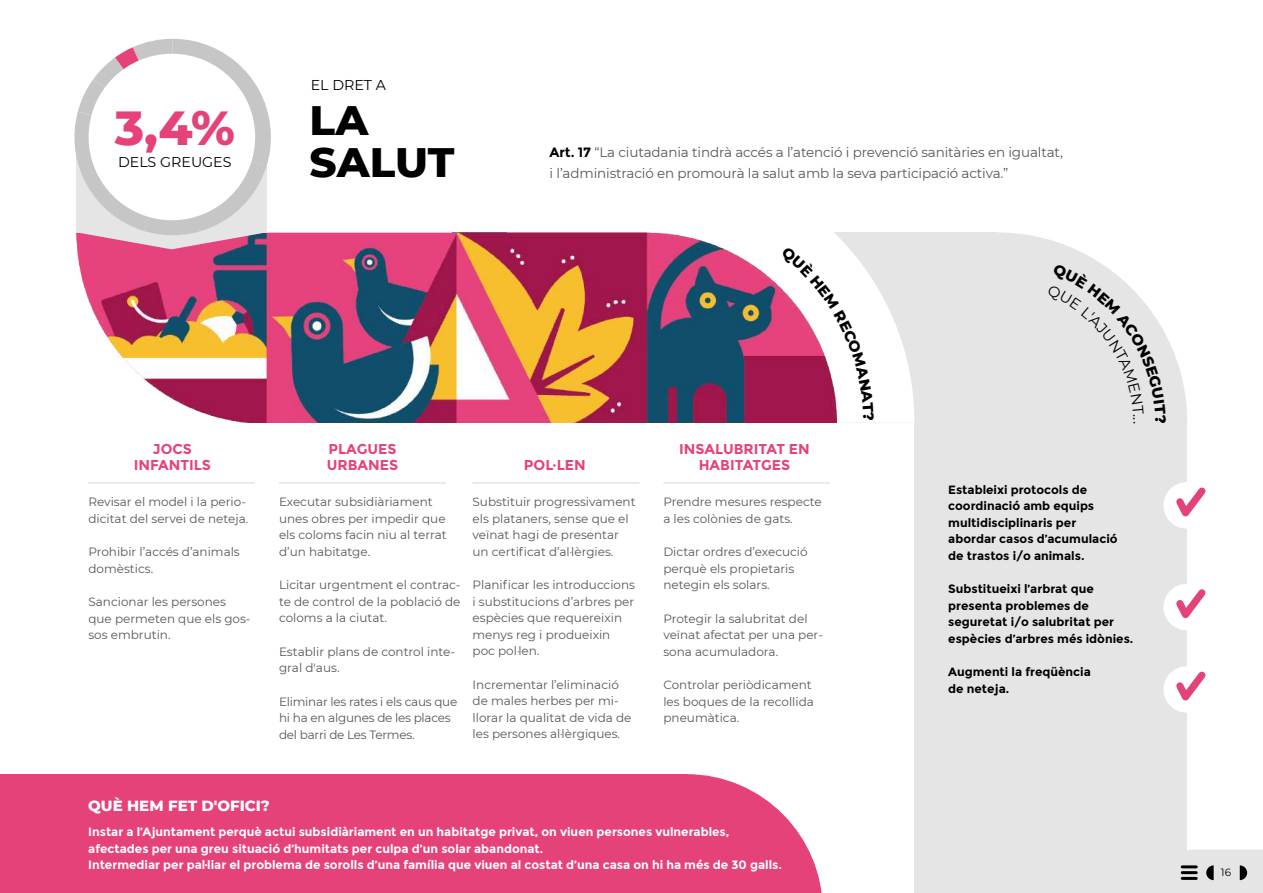
<style>
.page{position:relative;width:1263px;height:893px;background:#fff}
.page>*{position:absolute;margin:0;border:0;box-sizing:border-box;transform-origin:0 0}
.t1{font:800 48.75px "Montserrat";color:#e6427a}
.t2{font:800 42px/42px "Montserrat";color:#000}
.t3{font:800 15px "Montserrat";color:#fff}
.t4{font:700 14.25px/16.5px "Montserrat";color:#e6427a;text-align:center}
.t5{font:14.25px "Montserrat";color:#000}
.t6{font:13.5px/21px "Montserrat";letter-spacing:-.01em;color:#575756}
.t7{font:12px/16.5px "Montserrat";color:#575756}
.t8{font:700 12px/16.5px "Montserrat";color:#fff}
.t9{font:700 12px/16.5px "Montserrat";color:#000}
.t10{font:12px/16.5px "Montserrat";letter-spacing:-.02em;color:#575756}
.t11{font:10.5px "Montserrat";color:#000}
.s1{font-weight:700;color:#000}
</style>
<div class="page">
<div style="left:914px;top:418px;width:273px;height:475px;background:#e5e5e5"></div>
<svg style="left:687px;top:774px;width:135px;height:119px"></svg>
<div style="left:0;top:774px;width:687px;height:119px;background:#e6427a"></div>
<div style="left:798px;top:232px;width:199px;height:190px;background:#e5e5e5"></div>
<svg style="left:837px;top:236px;width:77px;height:187px"></svg>
<img style="left:77px;top:232px;width:760px;height:191px">
<hr style="left:88px;top:482px;width:166px;height:2px;background:#e5e5e5">
<hr style="left:279px;top:482px;width:167px;height:2px;background:#e5e5e5">
<hr style="left:473px;top:482px;width:166px;height:2px;background:#e5e5e5">
<hr style="left:663px;top:482px;width:167px;height:2px;background:#e5e5e5">
<svg style="left:74px;top:39px;width:197px;height:210px"></svg>
<div style="left:89px;top:54px;width:166px;height:166px;background:#fff;border-radius:50%"></div>
<div style="left:1163px;top:482px;width:47px;height:46px;background:#fff;border-radius:50%"></div>
<svg style="left:1170px;top:482px;width:36px;height:44px"></svg>
<div style="left:1163px;top:584px;width:47px;height:46px;background:#fff;border-radius:50%"></div>
<svg style="left:1170px;top:585px;width:36px;height:43px"></svg>
<div style="left:1163px;top:666px;width:47px;height:47px;background:#fff;border-radius:50%"></div>
<svg style="left:1170px;top:666px;width:36px;height:44px"></svg>
<svg style="left:1180px;top:849px;width:83px;height:44px;background:#d8d8d8"></svg>
<hr style="left:1182px;top:865px;width:14px;height:3px;background:#000">
<hr style="left:1182px;top:871px;width:14px;height:3px;background:#000">
<hr style="left:1182px;top:877px;width:14px;height:3px;background:#000">
<svg style="left:779px;top:246px;width:95px;height:175px;background:#e7b8ca"></svg>
<svg style="left:997px;top:232px;width:190px;height:186px"></svg>
<h1 class="t1" style="left:115px;top:92px;width:122px">3,4%</h1>
<p class="t5" style="left:118px;top:152px;width:115px">DELS GREUGES</p>
<p class="t5" style="left:311px;top:75px;width:77px">EL DRET A</p>
<h2 class="t2" style="left:310px;top:97px;width:146px">LA<br>SALUT</h2>
<p class="t6" style="left:550px;top:141px;width:515px"><span class="s1">Art. 17</span> “La ciutadania tindrà accés a l’atenció i prevenció sanitàries en igualtat, i l’administració en promourà la salut amb la seva participació activa.”</p>
<p class="t4" style="left:134px;top:440px;width:79px">JOCS<br>INFANTILS</p>
<p class="t7" style="left:88px;top:493px;width:161px">Revisar el model i la perio&shy;dicitat del servei de neteja.</p>
<p class="t7" style="left:88px;top:543px;width:153px">Prohibir l’accés d’animals domèstics.</p>
<p class="t7" style="left:88px;top:593px;width:164px">Sancionar les persones que permeten que els gos&shy;sos embrutin.</p>
<p class="t4" style="left:327px;top:440px;width:73px;text-align:left">PLAGUES<br>URBANES</p>
<p class="t7" style="left:279px;top:493px;width:169px">Executar subsidiàriament unes obres per impedir que els coloms facin niu al terrat d’un habitatge.</p>
<p class="t7" style="left:279px;top:576px;width:183px;text-align:justify">Licitar urgentment el contrac&shy;te de control de la població de coloms a la ciutat.</p>
<p class="t7" style="left:279px;top:643px;width:178px">Establir plans de control inte&shy;gral d'aus.</p>
<p class="t10" style="left:279px;top:693px;width:180px">Eliminar les rates i els caus que hi ha en algunes de les places del barri de Les Termes.</p>
<p class="t4" style="left:524px;top:457px;width:63px">POL·LEN</p>
<p class="t7" style="left:473px;top:493px;width:164px">Substituir progressivament els plataners, sense que el veïnat hagi de presentar un certificat d’al·lèrgies.</p>
<p class="t7" style="left:473px;top:576px;width:164px">Planificar les introduccions i substitucions d’arbres per espècies que requereixin menys reg i produeixin poc pol·len.</p>
<p class="t7" style="left:473px;top:676px;width:160px">Incrementar l’eliminació de males herbes per mi&shy;llorar la qualitat de vida de les persones al·lèrgiques.</p>
<p class="t4" style="left:679px;top:440px;width:132px">INSALUBRITAT EN<br>HABITATGES</p>
<p class="t7" style="left:663px;top:493px;width:160px">Prendre mesures respecte a les colònies de gats.</p>
<p class="t7" style="left:663px;top:543px;width:146px">Dictar ordres d’execució perquè els propietaris netegin els solars.</p>
<p class="t7" style="left:663px;top:610px;width:161px">Protegir la salubritat del veïnat afectat per una per&shy;sona acumuladora.</p>
<p class="t7" style="left:663px;top:676px;width:152px">Controlar periòdicament les boques de la recollida pneumàtica.</p>
<p class="t3" style="left:88px;top:795px;width:183px">QUÈ HEM FET D'OFICI?</p>
<p class="t8" style="left:88px;top:824px;width:695px">Instar a l’Ajuntament perquè actui subsidiàriament en un habitatge privat, on viuen persones vulnerables, afectades per una greu situació d’humitats per culpa d’un solar abandonat.<br>Intermediar per pal·liar el problema de sorolls d’una família que viuen al costat d’una casa on hi ha més de 30 galls.</p>
<p class="t9" style="left:948px;top:481px;width:171px">Estableixi protocols de coordinació amb equips multidisciplinaris per abordar casos d’acumulació de trastos i/o animals.</p>
<p class="t9" style="left:948px;top:581px;width:187px">Substitueixi l’arbrat que presenta problemes de seguretat i/o salubritat per espècies d’arbres més idònies.</p>
<p class="t9" style="left:948px;top:664px;width:144px">Augmenti la freqüència de neteja.</p>
<p class="t11" style="left:1221px;top:865px;width:12px">16</p>
</div>
